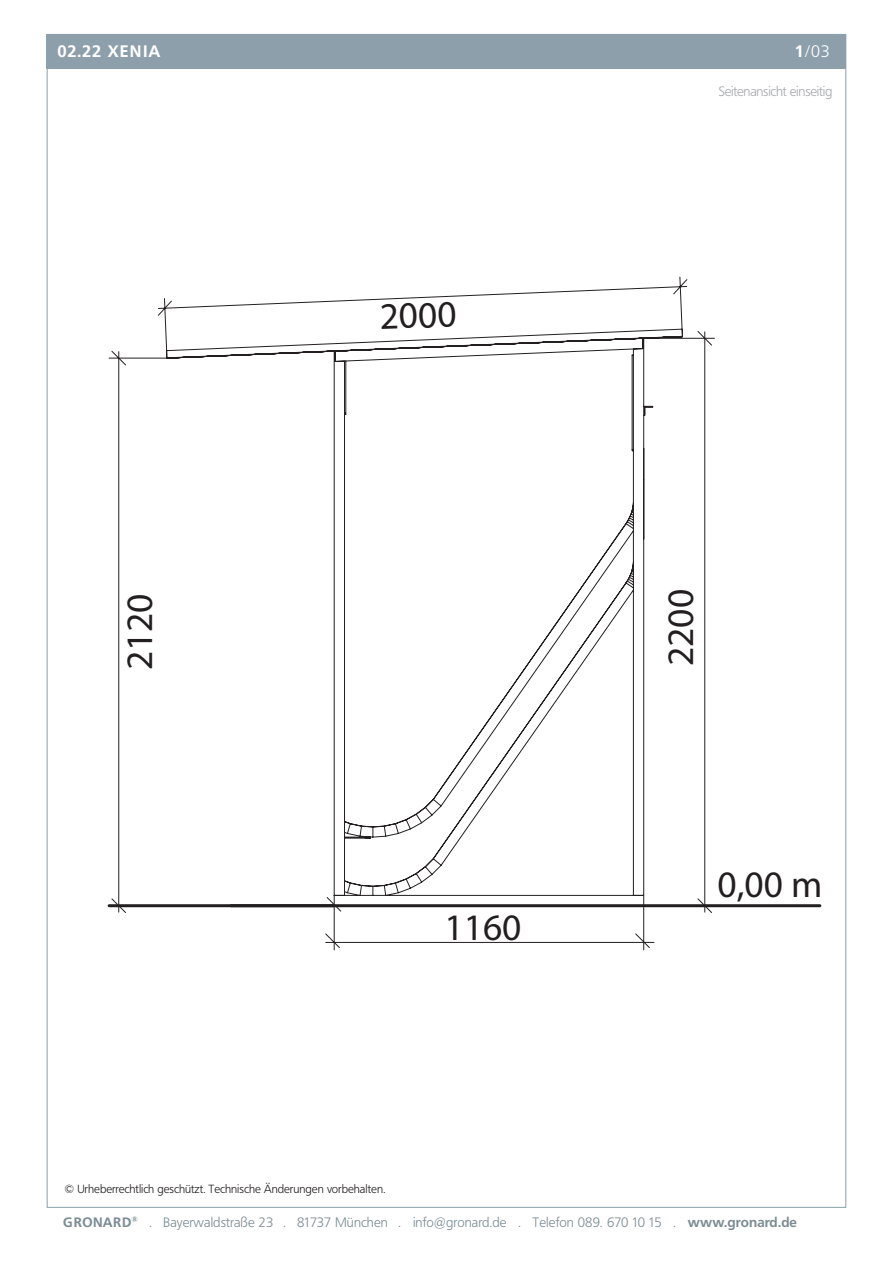
<style>
.page{position:relative;width:893px;height:1263px;background:#fff}
.page>*{position:absolute;margin:0;border:0;box-sizing:border-box;transform-origin:0 0}
.t1{font:37.5px "Myriad Pro";color:#231f20}
.t2{font:700 16.5px "Frutiger BQ";letter-spacing:.06em;color:#fff}
.t3{font:300 16.5px "Frutiger BQ";color:#fff}
.t4{font:300 13.5px "Frutiger BQ";letter-spacing:.01em;color:#7b8c95}
.t5{font:300 13.5px "Frutiger BQ";letter-spacing:-.02em;color:#a8a9ad}
.t6{font:300 11.7px "Frutiger BQ";color:#231f20}
.s1{font-weight:700}
</style>
<div class="page">
<div style="left:47px;top:34px;width:799px;height:1174px;background:#fff;border:1px solid #8c9faa"></div>
<div style="left:47px;top:34px;width:799px;height:34px;background:#8c9faa"></div>
<hr style="left:231px;top:904px;width:589px;height:3px;background:#231f20">
<svg style="left:165px;top:330px;width:550px;height:583px"></svg>
<svg style="left:108px;top:350px;width:547px;height:599px"></svg>
<p class="t2" style="left:57px;top:42px;width:105px">02.22 xenia</p>
<p class="t3" style="left:795px;top:42px;width:37px"><span class="s1">1</span>/03</p>
<h1 class="t1" style="left:379px;top:293px;width:78px;rotate:-2deg">2000</h1>
<p class="t5" style="left:719px;top:83px;width:115px">Seitenansicht einseitig</p>
<h1 class="t1" style="left:117px;top:670px;width:78px;rotate:-90deg">2120</h1>
<h1 class="t1" style="left:658px;top:666px;width:78px;rotate:-90deg">2200</h1>
<h1 class="t1" style="left:444px;top:904px;width:78px">1160</h1>
<h1 class="t1" style="left:718px;top:861px;width:106px">0,00 m</h1>
<p class="t6" style="left:64px;top:1182px;width:322px">© Urheberrechtlich geschützt. Technische Änderungen vorbehalten.</p>
<p class="t4" style="left:63px;top:1214px;width:735px"><span class="s1">GRONARD</span><sup>®</sup> . Bayerwaldstraße 23 . 81737 München . info@gronard.de . Telefon 089. 670 10 15 . <span class="s1">www.gronard.de</span></p>
</div>
